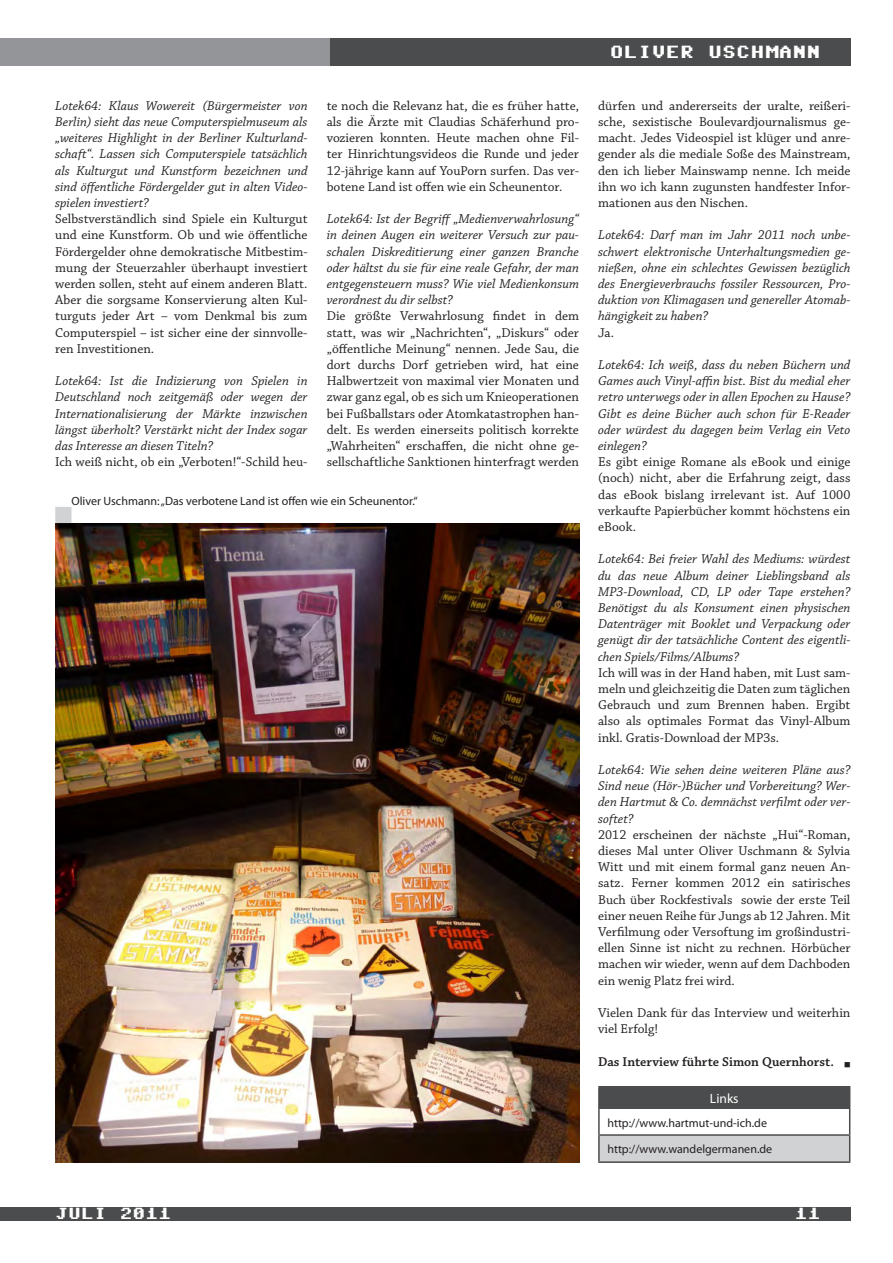
<style>
.page{position:relative;width:893px;height:1263px;background:#fff}
.page>*{position:absolute;margin:0;border:0;box-sizing:border-box;transform-origin:0 0}
.t1{font:18px "Commodore 64";color:#fff}
.t2{font:16.5px "Commodore 64";color:#fff}
.t3{font:13.5px/16.2px "Chaparral Pro";color:#231f20;text-align:justify}
.t4{font:italic 13.5px/16.2px "Chaparral Pro";color:#231f20;text-align:justify}
.t5{font:600 13.5px "Chaparral Pro";color:#231f20}
.t6{font:13.5px "Myriad Pro";color:#fff}
.t7{font:12px/26px "Myriad Pro";color:#231f20}
.s1{font-family:"Commodore 64";font-weight:400}
</style>
<div class="page">
<div style="left:0;top:1207px;width:850px;height:13px;background:#4b4c4d"></div>
<div style="left:0;top:38px;width:330px;height:27px;background:#939598"></div>
<div style="left:330px;top:38px;width:520px;height:27px;background:#4b4c4d"></div>
<div style="left:599px;top:1087px;width:251px;height:22px;background:#4b4c4d"></div>
<div style="left:599px;top:1135px;width:251px;height:27px;background:#d1d2d4"></div>
<hr style="left:598px;top:1086px;width:252px;height:1px;background:#4b4c4d">
<hr style="left:598px;top:1087px;width:2px;height:22px;background:#4b4c4d">
<hr style="left:598px;top:1109px;width:2px;height:25px;background:#4b4c4d">
<hr style="left:598px;top:1134px;width:252px;height:2px;background:#4b4c4d">
<hr style="left:598px;top:1136px;width:2px;height:25px;background:#4b4c4d">
<svg style="left:849px;top:1109px;width:1px;height:52px"></svg>
<hr style="left:598px;top:1161px;width:252px;height:2px;background:#4b4c4d">
<img style="left:55px;top:523px;width:524px;height:640px">
<div style="left:55px;top:507px;width:16px;height:16px;background:#d1d2d4;border:1px solid #d1d2d4"></div>
<p class="t4" style="left:55px;top:98px;width:254px">Lotek64: Klaus Wowereit (Bürgermeister von Berlin) sieht das neue Computerspielmuseum als „weiteres Highlight in der Berliner Kulturland&shy;schaft“. Lassen sich Computerspiele tatsächlich als Kulturgut und Kunstform bezeichnen und sind öffentliche Fördergelder gut in alten Video&shy;spielen investiert?</p>
<p class="t3" style="left:55px;top:211px;width:254px">Selbstverständlich sind Spiele ein Kulturgut und eine Kunstform. Ob und wie öffentliche Fördergelder ohne demokratische Mitbestim&shy;mung der Steuerzahler überhaupt investiert werden sollen, steht auf einem anderen Blatt.<br>Aber die sorgsame Konservierung alten Kul&shy;turguts jeder Art – vom Denkmal bis zum Computerspiel – ist sicher eine der sinnvolle&shy;ren Investitionen.</p>
<p class="t4" style="left:55px;top:373px;width:254px">Lotek64: Ist die Indizierung von Spielen in Deutschland noch zeitgemäß oder wegen der Internationalisierung der Märkte inzwischen längst überholt? Verstärkt nicht der Index sogar das Interesse an diesen Titeln?</p>
<p class="t3" style="left:55px;top:454px;width:254px">Ich weiß nicht, ob ein „Verboten!“-Schild heu-</p>
<p class="t3" style="left:327px;top:98px;width:254px">te noch die Relevanz hat, die es früher hatte, als die Ärzte mit Claudias Schäferhund pro&shy;vozieren konnten. Heute machen ohne Fil&shy;ter Hinrichtungsvideos die Runde und jeder 12-jährige kann auf YouPorn surfen. Das ver&shy;botene Land ist offen wie ein Scheunentor.</p>
<p class="t4" style="left:327px;top:211px;width:254px">Lotek64: Ist der Begriff „Medienverwahrlosung“ in deinen Augen ein weiterer Versuch zur pau&shy;schalen Diskreditierung einer ganzen Branche oder hältst du sie für eine reale Gefahr, der man entgegensteuern muss? Wie viel Medienkonsum verordnest du dir selbst?</p>
<p class="t3" style="left:327px;top:309px;width:254px">Die größte Verwahrlosung findet in dem statt, was wir „Nachrichten“, „Diskurs“ oder „öffentliche Meinung“ nennen. Jede Sau, die dort durchs Dorf getrieben wird, hat eine Halbwertzeit von maximal vier Monaten und zwar ganz egal, ob es sich um Knieoperationen bei Fußballstars oder Atomkatastrophen han&shy;delt. Es werden einerseits politisch korrekte „Wahrheiten“ erschaffen, die nicht ohne ge&shy;sellschaftliche Sanktionen hinterfragt werden</p>
<p class="t7" style="left:71px;top:488px;width:348px">Oliver Uschmann: „Das verbotene Land ist offen wie ein Scheunentor.“</p>
<h1 class="t1" style="left:610px;top:44px;width:212px">OLIVER USCHMANN</h1>
<p class="t3" style="left:598px;top:98px;width:254px">dürfen und andererseits der uralte, reißeri&shy;sche, sexistische Boulevardjournalismus ge&shy;macht. Jedes Videospiel ist klüger und anre&shy;gender als die mediale Soße des Mainstream, den ich lieber Mainswamp nenne. Ich meide ihn wo ich kann zugunsten handfester Infor&shy;mationen aus den Nischen.</p>
<p class="t4" style="left:598px;top:228px;width:254px">Lotek64: Darf man im Jahr 2011 noch unbe&shy;schwert elektronische Unterhaltungsmedien ge&shy;nießen, ohne ein schlechtes Gewissen bezüglich des Energieverbrauchs fossiler Ressourcen, Pro&shy;duktion von Klimagasen und genereller Atomab&shy;hängigkeit zu haben?</p>
<p class="t3" style="left:598px;top:325px;width:18px">Ja.</p>
<p class="t4" style="left:598px;top:357px;width:254px">Lotek64: Ich weiß, dass du neben Büchern und Games auch Vinyl-affin bist. Bist du medial eher retro unterwegs oder in allen Epochen zu Hause?<br>Gibt es deine Bücher auch schon für E-Reader oder würdest du dagegen beim Verlag ein Veto einlegen?</p>
<p class="t3" style="left:598px;top:454px;width:254px">Es gibt einige Romane als eBook und einige (noch) nicht, aber die Erfahrung zeigt, dass das eBook bislang irrelevant ist. Auf 1000 verkaufte Papierbücher kommt höchstens ein eBook.</p>
<p class="t4" style="left:598px;top:552px;width:254px">Lotek64: Bei freier Wahl des Mediums: würdest du das neue Album deiner Lieblingsband als MP3-Download, CD, LP oder Tape erstehen?<br>Benötigst du als Konsument einen physischen Datenträger mit Booklet und Verpackung oder genügt dir der tatsächliche Content des eigentli&shy;chen Spiels/Films/Albums?</p>
<p class="t3" style="left:598px;top:665px;width:254px">Ich will was in der Hand haben, mit Lust sam&shy;meln und gleichzeitig die Daten zum täglichen Gebrauch und zum Brennen haben. Ergibt also als optimales Format das Vinyl-Album inkl. Gratis-Download der MP3s.</p>
<p class="t4" style="left:598px;top:762px;width:254px">Lotek64: Wie sehen deine weiteren Pläne aus?<br>Sind neue (Hör-)Bücher und Vorbereitung? Wer&shy;den Hartmut &amp; Co. demnächst verfilmt oder ver&shy;softet?</p>
<p class="t3" style="left:598px;top:827px;width:254px">2012 erscheinen der nächste „Hui“-Roman, dieses Mal unter Oliver Uschmann &amp; Sylvia Witt und mit einem formal ganz neuen An&shy;satz. Ferner kommen 2012 ein satirisches Buch über Rockfestivals sowie der erste Teil einer neuen Reihe für Jungs ab 12 Jahren. Mit Verfilmung oder Versoftung im großindustri&shy;ellen Sinne ist nicht zu rechnen. Hörbücher machen wir wieder, wenn auf dem Dachboden ein wenig Platz frei wird.</p>
<p class="t3" style="left:598px;top:1005px;width:254px">Vielen Dank für das Interview und weiterhin viel Erfolg!</p>
<p class="t5" style="left:598px;top:1054px;width:253px">Das Interview führte Simon Quernhorst. <span class="s1">¬</span></p>
<p class="t6" style="left:710px;top:1090px;width:30px">Links</p>
<p class="t7" style="left:607px;top:1109px;width:166px">http://www.hartmut-und-ich.de http://www.wandelgermanen.de</p>
<p class="t2" style="left:55px;top:1206px;width:117px">JULI 2011</p>
<p class="t2" style="left:795px;top:1206px;width:27px">11</p>
</div>
